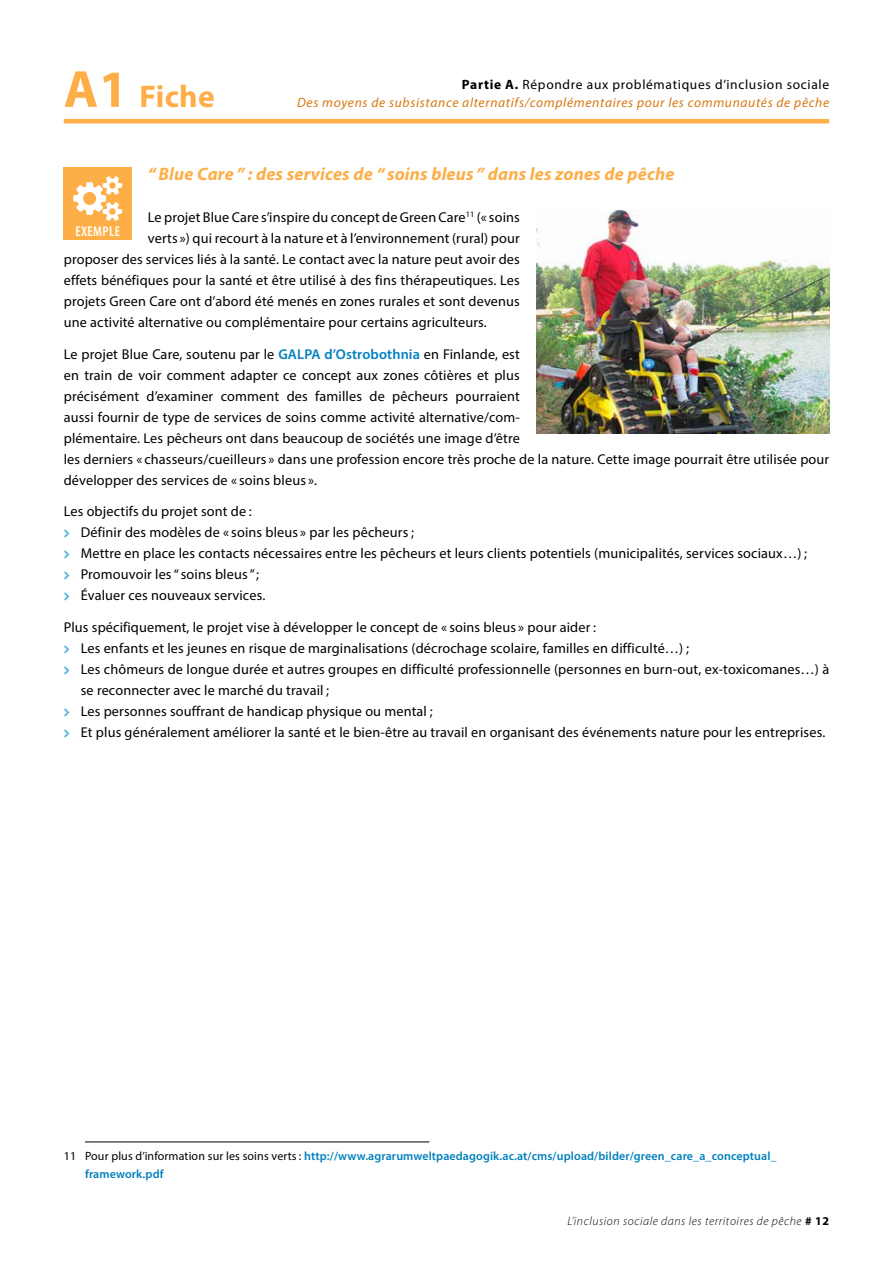
<style>
.page{position:relative;width:893px;height:1263px;background:#fff}
.page>*{position:absolute;margin:0;border:0;box-sizing:border-box;transform-origin:0 0}
.t1{font:700 31.5px "Myriad Pro";letter-spacing:.01em;color:#feae47}
.t2{font:italic 700 18px "Myriad Pro";letter-spacing:.01em;color:#feae47}
.t3{font:14.25px/21px "Myriad Pro";letter-spacing:.01em;color:#000}
.t4{font:600 condensed 14.25px "Myriad Pro";letter-spacing:.03em;color:#fff}
.t5{font:italic 13.5px "Myriad Pro";letter-spacing:.05em;color:#d77812}
.t6{font:13.5px "Myriad Pro";letter-spacing:.05em;color:#000}
.t7{font:600 12px/18px "Myriad Pro";letter-spacing:.01em;color:#0080be}
.t8{font:italic 300 12px "Myriad Pro";letter-spacing:.05em;color:#000}
.s1{font-size:52.5px}
.s2{font-weight:700}
.s3{font-weight:600;color:#0080be}
.s4{font-weight:400;color:#000}
.s5{font-weight:700;font-style:normal}
</style>
<div class="page">
<hr style="left:64px;top:119px;width:765px;height:4px;background:#feae47">
<div style="left:64px;top:168px;width:68px;height:72px;background:#feae47"></div>
<svg style="left:73px;top:176px;width:49px;height:45px"></svg>
<img style="left:537px;top:210px;width:292px;height:224px">
<hr style="left:85px;top:1142px;width:344px;height:1px;background:#000">
<h1 class="t1" style="left:64px;top:76px;width:152px"><span class="s1">A1</span> Fiche</h1>
<p class="t6" style="left:462px;top:76px;width:369px"><span class="s2">Partie A.</span> Répondre aux problématiques d’inclusion sociale</p>
<p class="t5" style="left:297px;top:94px;width:534px">Des moyens de subsistance alternatifs/complémentaires pour les communautés de pêche</p>
<p class="t2" style="left:148px;top:162px;width:528px">“Blue Care ” : des services de “ soins bleus ” dans les zones de pêche</p>
<p class="t3" style="left:148px;top:206px;width:373px">Le projet Blue Care s’inspire du concept de Green Care<sup>11</sup> (« soins</p>
<p class="t3" style="left:148px;top:228px;width:373px">verts ») qui recourt à la nature et à l’environnement (rural) pour</p>
<p class="t3" style="left:64px;top:249px;width:458px">proposer des services liés à la santé. Le contact avec la nature peut avoir des</p>
<p class="t3" style="left:64px;top:270px;width:458px">effets bénéfiques pour la santé et être utilisé à des fins thérapeutiques. Les</p>
<p class="t3" style="left:64px;top:291px;width:458px">projets Green Care ont d’abord été menés en zones rurales et sont devenus</p>
<p class="t3" style="left:64px;top:312px;width:424px">une activité alternative ou complémentaire pour certains agriculteurs.</p>
<p class="t3" style="left:64px;top:343px;width:767px">Le projet Blue Care, soutenu par le <span class="s3">GALPA d’Ostrobothnia</span> en Finlande, est<br>en train de voir comment adapter ce concept aux zones côtières et plus<br>précisément d’examiner comment des familles de pêcheurs pourraient<br>aussi fournir de type de services de soins comme activité alternative/com-<br>plémentaire. Les pêcheurs ont dans beaucoup de sociétés une image d’être<br>les derniers « chasseurs/cueilleurs » dans une profession encore très proche de la nature. Cette image pourrait être utilisée pour développer des services de « soins bleus ».</p>
<p class="t3" style="left:81px;top:501px;width:728px;text-indent:-17px">Les objectifs du projet sont de :<br>Définir des modèles de « soins bleus » par les pêcheurs ;<br>Mettre en place les contacts nécessaires entre les pêcheurs et leurs clients potentiels (municipalités, services sociaux…) ; Promouvoir les “soins bleus”;<br>Évaluer ces nouveaux services.</p>
<p class="t3" style="left:81px;top:616px;width:750px;text-indent:-17px">Plus spécifiquement, le projet vise à développer le concept de « soins bleus » pour aider :<br>Les enfants et les jeunes en risque de marginalisations (décrochage scolaire, familles en difficulté…) ;<br>Les chômeurs de longue durée et autres groupes en difficulté professionnelle (personnes en burn-out, ex-toxicomanes…) à se reconnecter avec le marché du travail ;<br>Les personnes souffrant de handicap physique ou mental ;<br>Et plus généralement améliorer la santé et le bien-être au travail en organisant des événements nature pour les entreprises.</p>
<p class="t4" style="left:76px;top:222px;width:46px">EXEMPLE</p>
<p class="t7" style="left:85px;top:1146px;width:693px;text-indent:-21px"><span class="s4">11 Pour plus d’information sur les soins verts :</span> http://www.agrarumweltpaedagogik.ac.at/cms/upload/bilder/green_care_a_conceptual_ framework.pdf</p>
<p class="t8" style="left:568px;top:1214px;width:263px">L’inclusion sociale dans les territoires de pêche <span class="s5"># 12</span></p>
</div>
